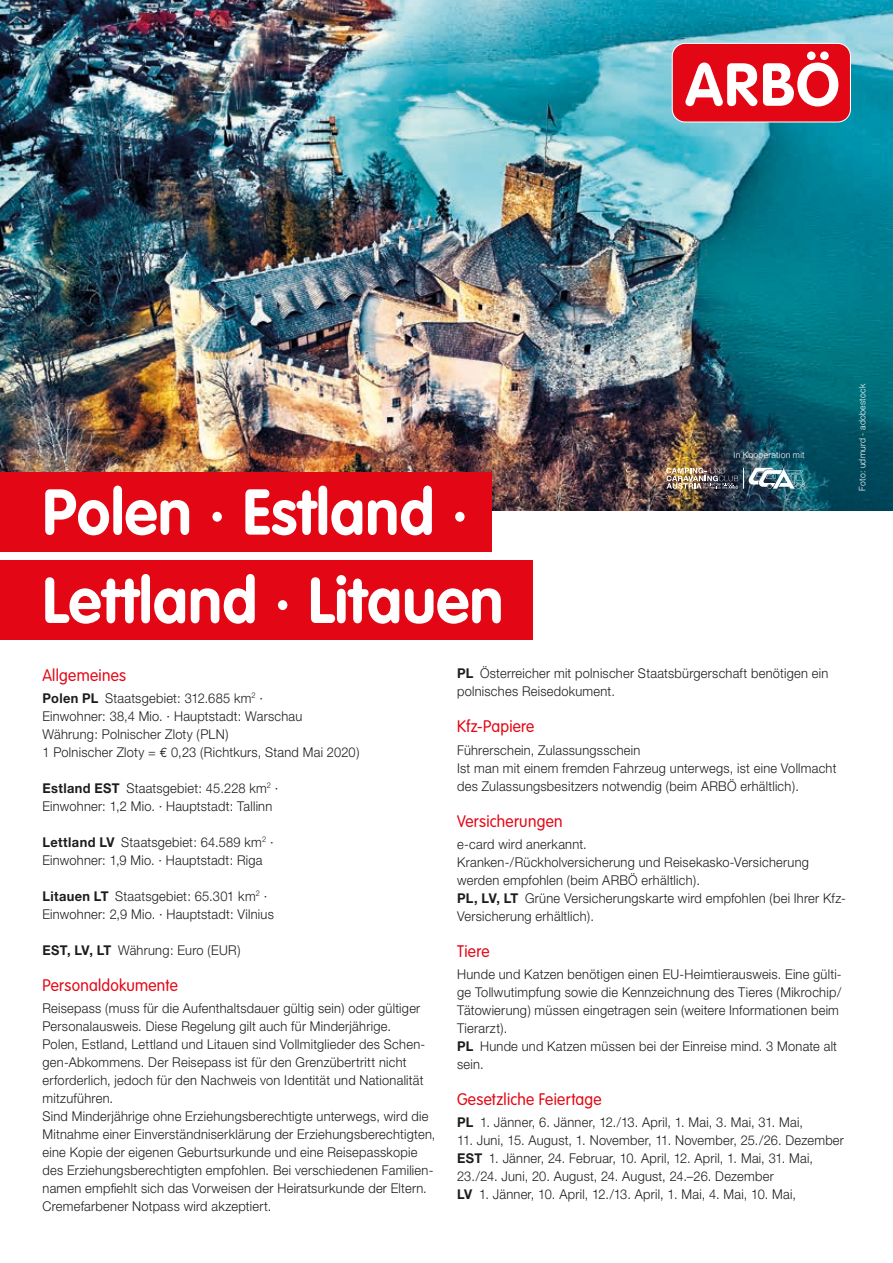
<style>
.page{position:relative;width:893px;height:1263px;background:#fff}
.page>*{position:absolute;margin:0;border:0;box-sizing:border-box;transform-origin:0 0}
.t1{font:700 63.6px/88.3px "VAG Rounded";letter-spacing:.01em;color:#fff;scale:.95 1}
.t2{font:300 16.5px "VAG Rounded";letter-spacing:.02em;color:#e30614;scale:.95 1}
.t3{font:300 13.5px/18px "Helvetica Neue";letter-spacing:.02em;color:#1d1d1b;scale:.95 1}
.t4{font:300 9px "Helvetica Neue";letter-spacing:.035em;color:#fff;scale:.95 1}
.s1{font-weight:700}
.s2{font-family:"Euro Mono";font-weight:400}
</style>
<div class="page">
<img style="left:0;top:0;width:893px;height:510px">
<div style="left:672px;top:43px;width:178px;height:79px;background:#e30614;border-radius:13px"></div>
<div style="left:672px;top:43px;width:179px;height:80px;border:1px solid #fff;border-radius:13px"></div>
<svg style="left:685px;top:51px;width:153px;height:55px"></svg>
<img style="left:666px;top:466px;width:139px;height:23px">
<div style="left:0;top:472px;width:492px;height:79px;background:#e30614"></div>
<div style="left:0;top:560px;width:533px;height:80px;background:#e30614"></div>
<h1 class="t1" style="left:43px;top:467px;width:486px">Polen · Estland ·<br>Lettland · Litauen</h1>
<p class="t4" style="left:733px;top:450px;width:76px">In Kooperation mit</p>
<p class="t4" style="left:857px;top:491px;width:114px;rotate:-90deg">Foto: udmurd - adobestock</p>
<p class="t2" style="left:43px;top:665px;width:90px">Allgemeines</p>
<p class="t3" style="left:43px;top:689px;width:335px"><span class="s1">Polen PL</span> Staatsgebiet: 312.685 km<sup>2</sup> ·<br>Einwohner: 38,4 Mio. · Hauptstadt: Warschau Währung: Polnischer Zloty (PLN)<br>1 Polnischer Zloty = <span class="s2">€</span> 0,23 (Richtkurs, Stand Mai 2020)</p>
<p class="t3" style="left:43px;top:779px;width:250px"><span class="s1">Estland EST</span> Staatsgebiet: 45.228 km<sup>2</sup> ·<br>Einwohner: 1,2 Mio. · Hauptstadt: Tallinn</p>
<p class="t3" style="left:43px;top:833px;width:245px"><span class="s1">Lettland LV</span> Staatsgebiet: 64.589 km<sup>2</sup> ·<br>Einwohner: 1,9 Mio. · Hauptstadt: Riga</p>
<p class="t3" style="left:43px;top:887px;width:245px"><span class="s1">Litauen LT</span> Staatsgebiet: 65.301 km<sup>2</sup> ·<br>Einwohner: 2,9 Mio. · Hauptstadt: Vilnius</p>
<p class="t3" style="left:43px;top:941px;width:210px"><span class="s1">EST, LV, LT</span> Währung: Euro (EUR)</p>
<p class="t2" style="left:43px;top:976px;width:144px">Personaldokumente</p>
<p class="t3" style="left:43px;top:999px;width:415px">Reisepass (muss für die Aufenthaltsdauer gültig sein) oder gültiger Personalausweis. Diese Regelung gilt auch für Minderjährige.<br>Polen, Estland, Lettland und Litauen sind Vollmitglieder des Schen&shy;gen-Abkommens. Der Reisepass ist für den Grenzübertritt nicht erforderlich, jedoch für den Nachweis von Identität und Nationalität mitzuführen.<br>Sind Minderjährige ohne Erziehungsberechtigte unterwegs, wird die Mitnahme einer Einverständniserklärung der Erziehungsberechtigten, eine Kopie der eigenen Geburtsurkunde und eine Reisepasskopie des Erziehungsberechtigten empfohlen. Bei verschiedenen Familien&shy;namen empfiehlt sich das Vorweisen der Heiratsurkunde der Eltern.<br>Cremefarbener Notpass wird akzeptiert.</p>
<p class="t3" style="left:457px;top:664px;width:392px"><span class="s1">PL</span> Österreicher mit polnischer Staatsbürgerschaft benötigen ein polnisches Reisedokument.</p>
<p class="t2" style="left:457px;top:717px;width:83px">Kfz-Papiere</p>
<p class="t3" style="left:457px;top:740px;width:401px">Führerschein, Zulassungsschein<br>Ist man mit einem fremden Fahrzeug unterwegs, ist eine Vollmacht des Zulassungsbesitzers notwendig (beim ARBÖ erhältlich).</p>
<p class="t2" style="left:457px;top:811px;width:113px">Versicherungen</p>
<p class="t3" style="left:457px;top:835px;width:411px">e-card wird anerkannt.<br>Kranken-/Rückholversicherung und Reisekasko-Versicherung werden empfohlen (beim ARBÖ erhältlich).<br><span class="s1">PL, LV, LT</span> Grüne Versicherungskarte wird empfohlen (bei Ihrer Kfz-Versicherung erhältlich).</p>
<p class="t2" style="left:457px;top:942px;width:36px">Tiere</p>
<p class="t3" style="left:457px;top:965px;width:406px">Hunde und Katzen benötigen einen EU-Heimtierausweis. Eine gülti&shy;ge Tollwutimpfung sowie die Kennzeichnung des Tieres (Mikrochip/ Tätowierung) müssen eingetragen sein (weitere Informationen beim Tierarzt).<br><span class="s1">PL</span> Hunde und Katzen müssen bei der Einreise mind. 3 Monate alt sein.</p>
<p class="t2" style="left:457px;top:1090px;width:154px">Gesetzliche Feiertage</p>
<p class="t3" style="left:457px;top:1113px;width:366px"><span class="s1">PL</span> 1. Jänner, 6. Jänner, 12./13. April, 1. Mai, 3. Mai, 31. Mai,</p>
<p class="t3" style="left:457px;top:1131px;width:409px">11. Juni, 15. August, 1. November, 11. November, 25./26. Dezember <span class="s1">EST</span> 1. Jänner, 24. Februar, 10. April, 12. April, 1. Mai, 31. Mai, 23./24. Juni, 20. August, 24. August, 24.–26. Dezember<br><span class="s1">LV</span> 1. Jänner, 10. April, 12./13. April, 1. Mai, 4. Mai, 10. Mai,</p>
</div>
